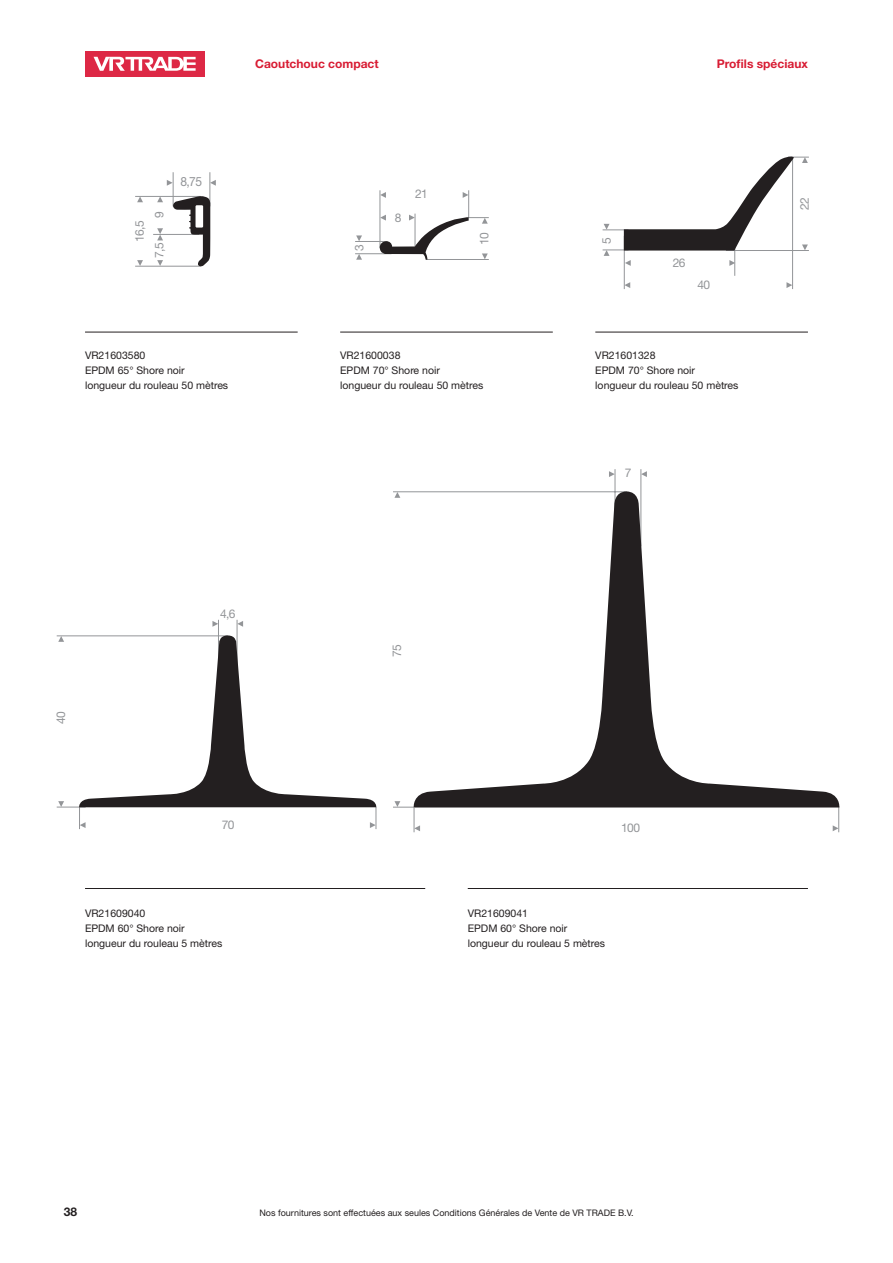
<style>
.page{position:relative;width:893px;height:1263px;background:#fff}
.page>*{position:absolute;margin:0;border:0;box-sizing:border-box;transform-origin:0 0}
.t1{font:12.75px "Helvetica Neue LT Std";color:#939598;scale:.95 1}
.t2{font:12px "Helvetica Neue LT Std";letter-spacing:-.05em;color:#939598}
.t3{font:700 12px "Helvetica Neue LT Std";color:#d81c33}
.t4{font:700 12px "Helvetica Neue LT Std";color:#231f20}
.t5{font:10.5px/15px "Helvetica Neue LT Std";color:#231f20}
.t6{font:9px "Helvetica Neue LT Std";color:#231f20}
</style>
<div class="page">
<div style="left:85px;top:51px;width:119px;height:26px;background:#dd2845"></div>
<svg style="left:94px;top:57px;width:102px;height:14px"></svg>
<hr style="left:355px;top:253px;width:36px;height:1px;background:#939598">
<hr style="left:355px;top:241px;width:32px;height:1px;background:#939598">
<svg style="left:356px;top:235px;width:6px;height:6px"></svg>
<svg style="left:356px;top:254px;width:6px;height:6px"></svg>
<svg style="left:380px;top:190px;width:109px;height:70px"></svg>
<hr style="left:624px;top:236px;width:1px;height:53px;background:#939598">
<hr style="left:792px;top:158px;width:1px;height:131px;background:#939598">
<svg style="left:624px;top:282px;width:6px;height:6px"></svg>
<svg style="left:786px;top:282px;width:6px;height:6px"></svg>
<svg style="left:603px;top:157px;width:206px;height:119px"></svg>
<hr style="left:210px;top:172px;width:1px;height:34px;background:#939598">
<svg style="left:210px;top:180px;width:6px;height:6px"></svg>
<hr style="left:173px;top:172px;width:1px;height:34px;background:#939598">
<svg style="left:167px;top:180px;width:6px;height:6px"></svg>
<hr style="left:135px;top:266px;width:66px;height:1px;background:#939598">
<svg style="left:157px;top:260px;width:6px;height:6px"></svg>
<hr style="left:135px;top:196px;width:66px;height:1px;background:#939598">
<hr style="left:153px;top:234px;width:46px;height:1px;background:#939598">
<svg style="left:157px;top:197px;width:6px;height:5px"></svg>
<svg style="left:137px;top:260px;width:6px;height:6px"></svg>
<svg style="left:137px;top:197px;width:6px;height:5px"></svg>
<svg style="left:157px;top:228px;width:6px;height:12px"></svg>
<svg style="left:173px;top:195px;width:37px;height:71px"></svg>
<hr style="left:85px;top:332px;width:213px;height:1px;background:#231f20">
<hr style="left:340px;top:332px;width:213px;height:1px;background:#231f20">
<hr style="left:595px;top:332px;width:213px;height:1px;background:#231f20">
<hr style="left:85px;top:888px;width:340px;height:1px;background:#231f20">
<hr style="left:468px;top:888px;width:340px;height:1px;background:#231f20">
<hr style="left:237px;top:620px;width:1px;height:52px;background:#939598">
<hr style="left:218px;top:620px;width:1px;height:55px;background:#939598">
<hr style="left:57px;top:636px;width:171px;height:1px;background:#939598">
<svg style="left:370px;top:807px;width:7px;height:22px"></svg>
<svg style="left:57px;top:801px;width:29px;height:28px"></svg>
<svg style="left:58px;top:636px;width:6px;height:6px"></svg>
<svg style="left:237px;top:621px;width:6px;height:6px"></svg>
<svg style="left:212px;top:621px;width:6px;height:6px"></svg>
<svg style="left:78px;top:635px;width:298px;height:172px"></svg>
<hr style="left:641px;top:469px;width:1px;height:77px;background:#939598">
<hr style="left:615px;top:469px;width:1px;height:44px;background:#939598">
<hr style="left:393px;top:491px;width:234px;height:1px;background:#939598">
<svg style="left:833px;top:807px;width:6px;height:25px"></svg>
<svg style="left:641px;top:471px;width:6px;height:6px"></svg>
<svg style="left:609px;top:471px;width:6px;height:6px"></svg>
<svg style="left:394px;top:492px;width:6px;height:6px"></svg>
<svg style="left:393px;top:801px;width:27px;height:31px"></svg>
<svg style="left:412px;top:491px;width:427px;height:316px"></svg>
<p class="t2" style="left:132px;top:242px;width:23px;rotate:-90deg">16,5</p>
<p class="t2" style="left:152px;top:218px;width:8px;rotate:-90deg">9</p>
<p class="t2" style="left:152px;top:258px;width:17px;rotate:-90deg">7,5</p>
<p class="t1" style="left:180px;top:173px;width:24px">8,75</p>
<p class="t3" style="left:255px;top:56px;width:125px">Caoutchouc compact</p>
<p class="t3" style="left:717px;top:56px;width:93px">Profils spéciaux</p>
<p class="t2" style="left:352px;top:251px;width:8px;rotate:-90deg">3</p>
<p class="t2" style="left:395px;top:210px;width:8px">8</p>
<p class="t2" style="left:415px;top:187px;width:14px">21</p>
<p class="t2" style="left:477px;top:245px;width:14px;rotate:-90deg">10</p>
<p class="t2" style="left:599px;top:244px;width:8px;rotate:-90deg">5</p>
<p class="t2" style="left:673px;top:255px;width:14px">26</p>
<p class="t2" style="left:697px;top:277px;width:14px">40</p>
<p class="t2" style="left:797px;top:210px;width:14px;rotate:-90deg">22</p>
<p class="t5" style="left:85px;top:348px;width:145px">VR21603580<br>EPDM 65° Shore noir longueur du rouleau 50 mètres</p>
<p class="t5" style="left:340px;top:348px;width:145px">VR21600038<br>EPDM 70° Shore noir longueur du rouleau 50 mètres</p>
<p class="t5" style="left:595px;top:348px;width:145px">VR21601328<br>EPDM 70° Shore noir longueur du rouleau 50 mètres</p>
<p class="t2" style="left:625px;top:466px;width:8px">7</p>
<p class="t2" style="left:54px;top:724px;width:14px;rotate:-90deg">40</p>
<p class="t2" style="left:220px;top:606px;width:17px">4,6</p>
<p class="t2" style="left:390px;top:657px;width:14px;rotate:-90deg">75</p>
<p class="t2" style="left:222px;top:818px;width:14px">70</p>
<p class="t2" style="left:621px;top:821px;width:20px">100</p>
<p class="t5" style="left:85px;top:905px;width:139px">VR21609040<br>EPDM 60° Shore noir longueur du rouleau 5 mètres</p>
<p class="t5" style="left:468px;top:905px;width:139px">VR21609041<br>EPDM 60° Shore noir longueur du rouleau 5 mètres</p>
<p class="t4" style="left:64px;top:1204px;width:15px">38</p>
<p class="t6" style="left:259px;top:1207px;width:376px">Nos fournitures sont effectuées aux seules Conditions Générales de Vente de VR TRADE B.V.</p>
</div>
